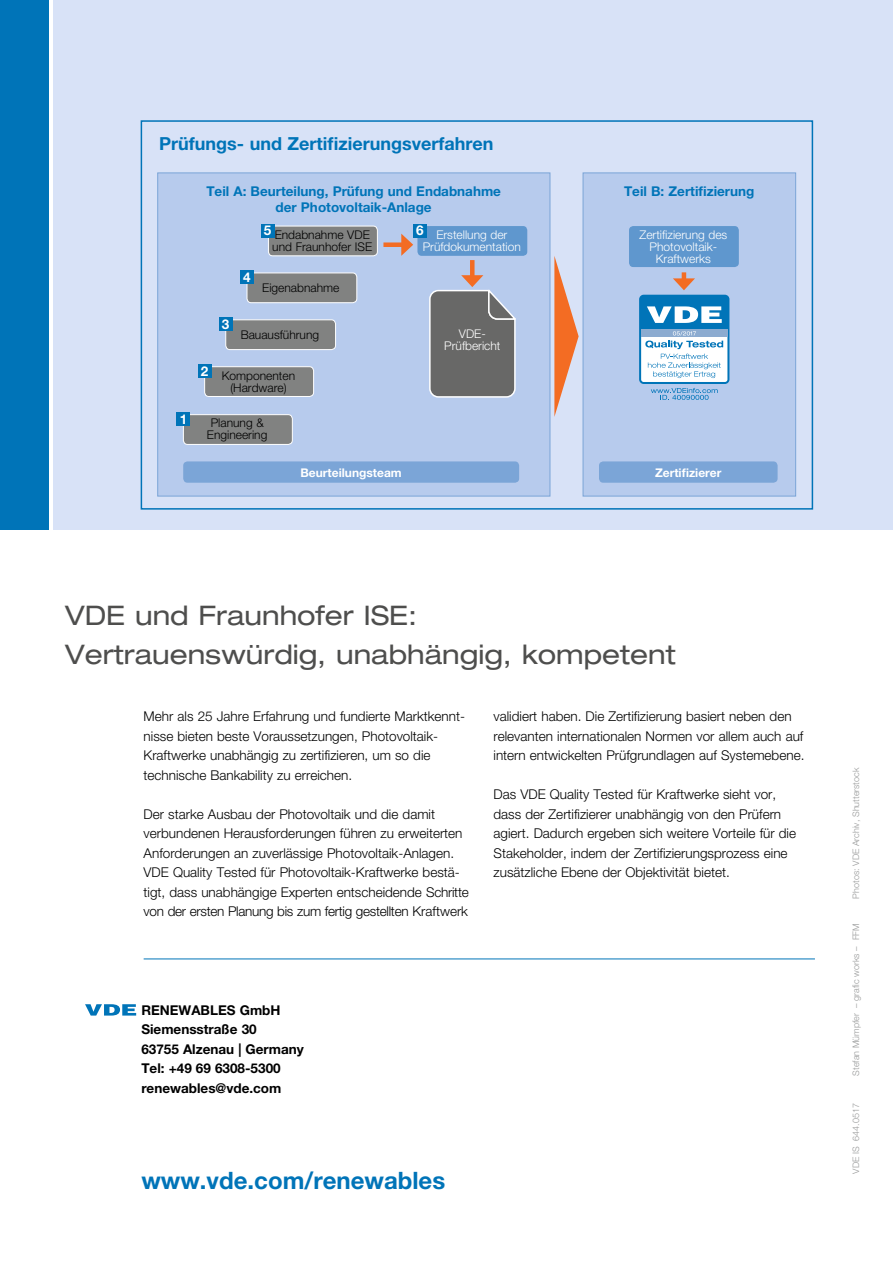
<style>
.page{position:relative;width:893px;height:1263px;background:#fff}
.page>*{position:absolute;margin:0;border:0;box-sizing:border-box;transform-origin:0 0}
.t1{font:expanded 27px/39px "Helvetica Neue LT Std";color:#4e4e4d}
.t2{font:700 24px "Helvetica Neue LT Std";color:#0074b8}
.t3{font:700 18px "Helvetica Neue LT Std";color:#0074b8}
.t4{font:300 13.5px/19.5px "Helvetica Neue LT Std";color:#000}
.t5{font:700 13.5px/19.5px "Helvetica Neue LT Std";color:#000}
.t6{font:700 13.5px/16.2px "Helvetica Neue LT Std";color:#0074b8;text-align:center}
.t7{font:700 13.5px "Helvetica Neue LT Std";color:#fff}
.t8{font:300 12px/12px "Helvetica Neue LT Std";color:#000;text-align:center}
.t9{font:300 12px/12px "Helvetica Neue LT Std";color:#fff;text-align:center}
.t10{font:700 12px "Helvetica Neue LT Std";color:#fff}
.t11{font:300 9px "Helvetica Neue LT Std";color:#989999}
</style>
<div class="page">
<div style="left:53px;top:0;width:840px;height:530px;background:#d8e2f7"></div>
<div style="left:141px;top:120px;width:672px;height:390px;border:2px solid #0074b8"></div>
<div style="left:0;top:0;width:48px;height:530px;background:#0074b8"></div>
<hr style="left:144px;top:958px;width:671px;height:1px;background:#0074b8">
<div style="left:157px;top:173px;width:393px;height:323px;background:#b7cbed;border:1px solid #7ba5d7"></div>
<div style="left:583px;top:173px;width:213px;height:323px;background:#b7cbed;border:1px solid #7ba5d7"></div>
<div style="left:268px;top:226px;width:109px;height:30px;background:#818281;border-radius:4px"></div>
<div style="left:268px;top:226px;width:110px;height:30px;border:1px solid #fff;border-radius:4px"></div>
<div style="left:417px;top:226px;width:110px;height:30px;background:#5f97ce;border-radius:4px"></div>
<div style="left:629px;top:226px;width:110px;height:41px;background:#5f97ce;border-radius:4px"></div>
<div style="left:247px;top:273px;width:110px;height:30px;background:#818281;border-radius:4px"></div>
<div style="left:247px;top:273px;width:110px;height:30px;border:1px solid #fff;border-radius:4px"></div>
<div style="left:226px;top:320px;width:110px;height:30px;background:#818281;border-radius:4px"></div>
<div style="left:225px;top:319px;width:111px;height:31px;border:1px solid #fff;border-radius:4px"></div>
<div style="left:205px;top:367px;width:109px;height:29px;background:#818281;border-radius:4px"></div>
<div style="left:204px;top:366px;width:110px;height:31px;border:1px solid #fff;border-radius:4px"></div>
<div style="left:183px;top:415px;width:109px;height:29px;background:#818281;border-radius:4px"></div>
<div style="left:183px;top:414px;width:110px;height:31px;border:1px solid #fff;border-radius:4px"></div>
<div style="left:183px;top:461px;width:336px;height:22px;background:#7ba5d7;border-radius:4px"></div>
<div style="left:599px;top:461px;width:179px;height:22px;background:#7ba5d7;border-radius:4px"></div>
<div style="left:383px;top:242px;width:22px;height:5px;background:#f36c23"></div>
<svg style="left:401px;top:234px;width:12px;height:22px"></svg>
<svg style="left:682px;top:272px;width:4px;height:6px"></svg>
<hr style="left:470px;top:260px;width:4px;height:19px;background:#f36c23">
<svg style="left:429px;top:275px;width:87px;height:123px;background:#7e8083"></svg>
<div style="left:177px;top:412px;width:13px;height:13px;background:#0074b8"></div>
<div style="left:198px;top:364px;width:13px;height:13px;background:#0074b8"></div>
<div style="left:219px;top:317px;width:13px;height:13px;background:#0074b8"></div>
<div style="left:261px;top:224px;width:13px;height:13px;background:#0074b8"></div>
<div style="left:413px;top:224px;width:13px;height:13px;background:#0074b8"></div>
<div style="left:240px;top:270px;width:13px;height:14px;background:#0074b8"></div>
<svg style="left:554px;top:256px;width:25px;height:161px"></svg>
<svg style="left:85px;top:1004px;width:51px;height:11px"></svg>
<svg style="left:639px;top:278px;width:90px;height:122px"></svg>
<h3 class="t3" style="left:159px;top:132px;width:336px">Prüfungs- und Zertifizierungsverfahren</h3>
<p class="t7" style="left:180px;top:410px;width:9px">1</p>
<p class="t6" style="left:206px;top:182px;width:296px">Teil A: Beurteilung, Prüfung und Endabnahme der Photovoltaik-Anlage</p>
<p class="t6" style="left:624px;top:182px;width:132px">Teil B: Zertifizierung</p>
<p class="t8" style="left:272px;top:228px;width:102px;text-align:left">Endabnahme VDE und Fraunhofer ISE</p>
<p class="t9" style="left:423px;top:228px;width:100px">Erstellung der<br>Prüfdokumentation</p>
<p class="t9" style="left:639px;top:228px;width:89px">Zertifizierung des<br>Photovoltaik-<br>Kraftwerks</p>
<p class="t8" style="left:262px;top:282px;width:79px">Eigenabnahme</p>
<p class="t8" style="left:241px;top:328px;width:80px">Bauausführung</p>
<p class="t8" style="left:222px;top:369px;width:75px">Komponenten (Hardware)</p>
<p class="t8" style="left:207px;top:417px;width:62px">Planung &amp;<br>Engineering</p>
<p class="t10" style="left:301px;top:466px;width:103px">Beurteilungsteam</p>
<p class="t10" style="left:655px;top:466px;width:68px">Zertifizierer</p>
<p class="t7" style="left:264px;top:222px;width:9px">5</p>
<p class="t7" style="left:416px;top:222px;width:9px">6</p>
<p class="t7" style="left:243px;top:269px;width:9px">4</p>
<p class="t7" style="left:222px;top:316px;width:9px">3</p>
<p class="t9" style="left:444px;top:328px;width:58px">VDE-<br>Prüfbericht</p>
<p class="t7" style="left:201px;top:362px;width:9px">2</p>
<h1 class="t1" style="left:65px;top:595px;width:612px">VDE und Fraunhofer ISE:<br>Vertrauenswürdig, unabhängig, kompetent</h1>
<p class="t4" style="left:144px;top:706px;width:323px">Mehr als 25 Jahre Erfahrung und fundierte Marktkennt&shy;nisse bieten beste Voraussetzungen, Photovoltaik-Kraftwerke unabhängig zu zertifizieren, um so die technische Bankability zu erreichen.</p>
<p class="t4" style="left:144px;top:804px;width:327px">Der starke Ausbau der Photovoltaik und die damit verbundenen Herausforderungen führen zu erweiterten Anforderungen an zuverlässige Photovoltaik-Anlagen.<br>VDE Quality Tested für Photovoltaik-Kraftwerke bestä&shy;tigt, dass unabhängige Experten entscheidende Schritte von der ersten Planung bis zum fertig gestellten Kraftwerk</p>
<p class="t4" style="left:494px;top:706px;width:312px">validiert haben. Die Zertifizierung basiert neben den relevanten internationalen Normen vor allem auch auf intern entwickelten Prüfgrundlagen auf Systemebene.</p>
<p class="t4" style="left:494px;top:784px;width:304px">Das VDE Quality Tested für Kraftwerke sieht vor, dass der Zertifizierer unabhängig von den Prüfern agiert. Dadurch ergeben sich weitere Vorteile für die Stakeholder, indem der Zertifizierungsprozess eine zusätzliche Ebene der Objektivität bietet.</p>
<p class="t5" style="left:141px;top:1000px;width:164px">RENEWABLES GmbH<br>Siemensstraße 30<br>63755 Alzenau | Germany<br>Tel: +49 69 6308-5300 renewables@vde.com</p>
<h2 class="t2" style="left:141px;top:1165px;width:305px">www.vde.com/renewables</h2>
<p class="t11" style="left:850px;top:898px;width:132px;rotate:-90deg">Photos: VDE Archiv, Shutterstock</p>
<p class="t11" style="left:850px;top:1076px;width:154px;rotate:-90deg">Stefan Mümpfer – grafic works – FFM</p>
<p class="t11" style="left:850px;top:1173px;width:72px;rotate:-90deg">VDE IS 644.0517</p>
</div>
